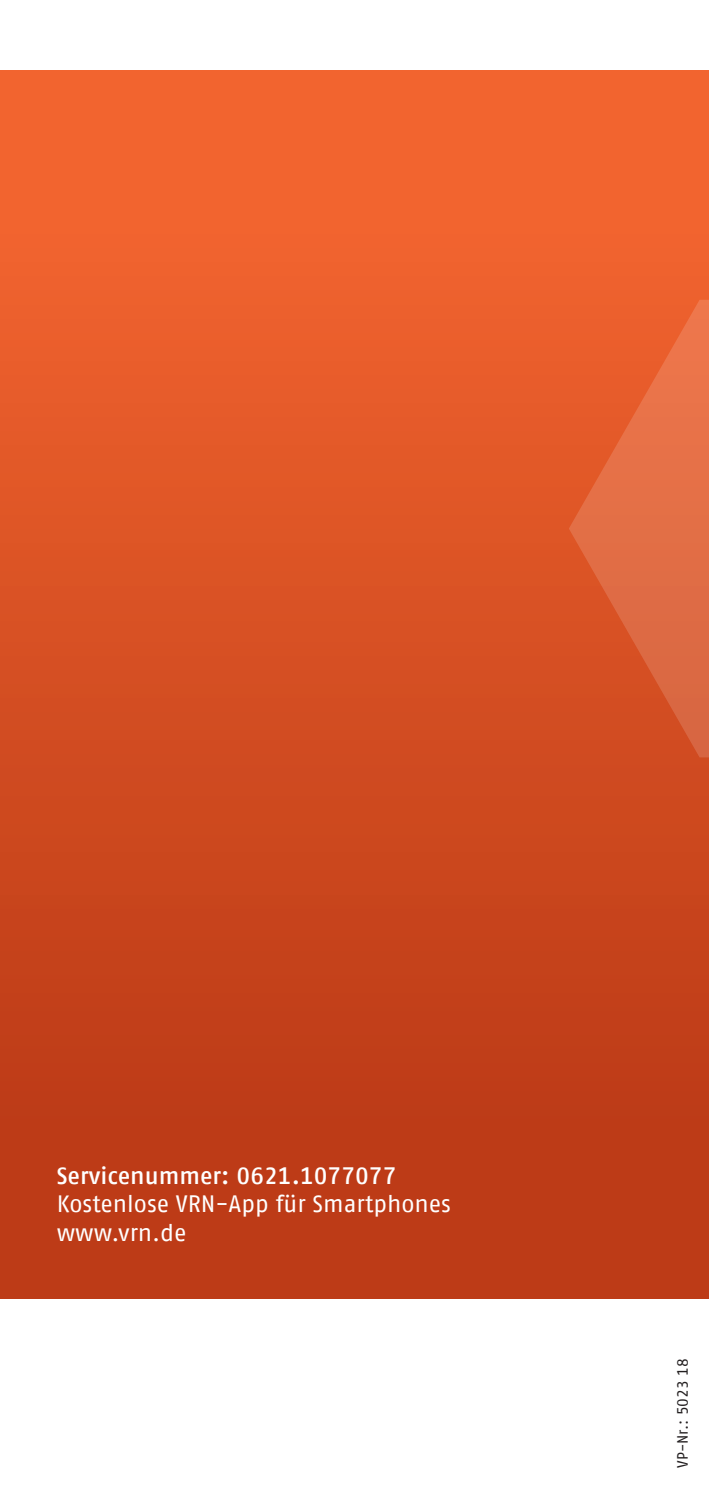
<style>
.page{position:relative;width:709px;height:1489px;background:#fff}
.page>*{position:absolute;margin:0;border:0;box-sizing:border-box;transform-origin:0 0}
.t1{font:23.75px/28.2px "Fago No Tf";color:#fff}
.t2{font:500 23.75px "Fago No Tf";color:#fff}
.t3{font:15px "Fago No Tf";color:#231f20}
</style>
<div class="page">
<div style="left:0;top:71px;width:709px;height:1227px;background:linear-gradient(to bottom,#f76832,#b53614)"></div>
<svg style="left:569px;top:71px;width:140px;height:915px;background:#df5b2e"></svg>
<p class="t2" style="left:57px;top:1161px;width:341px">Servicenummer: 0621.1077077</p>
<p class="t1" style="left:57px;top:1189px;width:396px">Kostenlose VRN-App für Smartphones www.vrn.de</p>
<p class="t3" style="left:674px;top:1467px;width:111px;rotate:-90deg">VP-Nr.: 5023 18</p>
</div>
